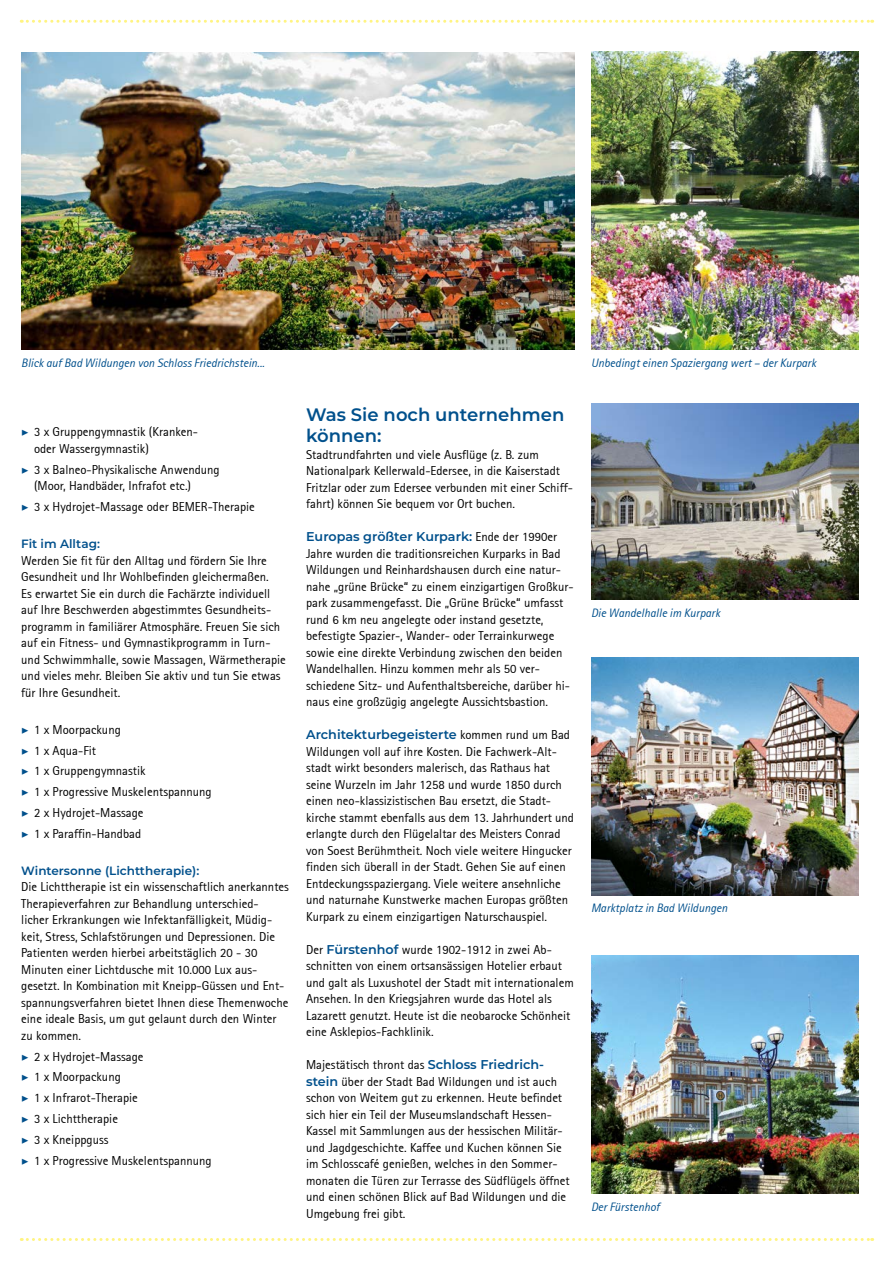
<style>
.page{position:relative;width:893px;height:1263px;background:#fff}
.page>*{position:absolute;margin:0;border:0;box-sizing:border-box;transform-origin:0 0}
.t1{font:600 18px/21px "Montserrat";color:#00508c}
.t2{font:12.75px/16.5px "Rotis Sans Serif";color:#000}
.t3{font:600 12.75px "Montserrat";color:#00508c}
.t4{font:italic 12px "Rotis Sans Serif";color:#00508c}
.t5{font:600 12px "Montserrat";color:#00508c}
.s1{font-family:"Minion Pro";font-weight:700;font-style:italic;color:#00508c}
.s2{font-family:"Rotis Sans Serif";font-weight:400;color:#000}
.s3{font-family:"Montserrat";font-weight:600;color:#00508c}
</style>
<div class="page">
<svg style="left:21px;top:20px;width:852px;height:3px"></svg>
<svg style="left:21px;top:1238px;width:852px;height:3px"></svg>
<img style="left:21px;top:52px;width:553px;height:298px">
<img style="left:591px;top:404px;width:268px;height:196px">
<img style="left:591px;top:657px;width:268px;height:238px">
<img style="left:591px;top:956px;width:268px;height:238px">
<img style="left:591px;top:51px;width:268px;height:299px">
<p class="t4" style="left:21px;top:356px;width:245px">Blick auf Bad Wildungen von Schloss Friedrichstein...</p>
<p class="t4" style="left:591px;top:356px;width:227px">Unbedingt einen Spaziergang wert – der Kurpark</p>
<p class="t2" style="left:34px;top:424px;width:166px;text-indent:-13px"><span class="s1">▶</span> 3 x Gruppengymnastik (Kranken&shy;oder Wassergymnastik)</p>
<p class="t2" style="left:34px;top:461px;width:187px;text-indent:-13px"><span class="s1">▶</span> 3 x Balneo-Physikalische Anwendung (Moor, Handbäder, Infrafot etc.)</p>
<p class="t2" style="left:21px;top:498px;width:235px"><span class="s1">▶</span> 3 x Hydrojet-Massage oder BEMER-Therapie</p>
<p class="t5" style="left:21px;top:535px;width:80px">Fit im Alltag:</p>
<p class="t2" style="left:21px;top:552px;width:266px">Werden Sie fit für den Alltag und fördern Sie Ihre Gesundheit und Ihr Wohlbefinden gleichermaßen.<br>Es erwartet Sie ein durch die Fachärzte individuell auf Ihre Beschwerden abgestimmtes Gesundheits&shy;programm in familiärer Atmosphäre. Freuen Sie sich auf ein Fitness- und Gymnastikprogramm in Turn&shy;und Schwimmhalle, sowie Massagen, Wärmetherapie und vieles mehr. Bleiben Sie aktiv und tun Sie etwas für Ihre Gesundheit.</p>
<p class="t2" style="left:21px;top:719px;width:192px;line-height:20.7px"><span class="s1">▶</span> 1 x Moorpackung<br><span class="s1">▶</span> 1 x Aqua-Fit<br><span class="s1">▶</span> 1 x Gruppengymnastik<br><span class="s1">▶</span> 1 x Progressive Muskelentspannung <span class="s1">▶</span> 2 x Hydrojet-Massage<br><span class="s1">▶</span> 1 x Paraffin-Handbad</p>
<p class="t5" style="left:21px;top:862px;width:180px">Wintersonne (Lichttherapie):</p>
<p class="t2" style="left:21px;top:879px;width:269px">Die Lichttherapie ist ein wissenschaftlich anerkanntes Therapieverfahren zur Behandlung unterschied&shy;licher Erkrankungen wie Infektanfälligkeit, Müdig&shy;keit, Stress, Schlafstörungen und Depressionen. Die Patienten werden hierbei arbeitstäglich 20 - 30<br>Minuten einer Lichtdusche mit 10.000 Lux aus&shy;gesetzt. In Kombination mit Kneipp-Güssen und Ent&shy;spannungsverfahren bietet Ihnen diese Themenwoche eine ideale Basis, um gut gelaunt durch den Winter zu kommen.</p>
<p class="t2" style="left:21px;top:1046px;width:192px;line-height:20.7px"><span class="s1">▶</span> 2 x Hydrojet-Massage<br><span class="s1">▶</span> 1 x Moorpackung<br><span class="s1">▶</span> 1 x Infrarot-Therapie<br><span class="s1">▶</span> 3 x Lichttherapie<br><span class="s1">▶</span> 3 x Kneippguss<br><span class="s1">▶</span> 1 x Progressive Muskelentspannung</p>
<h1 class="t1" style="left:306px;top:404px;width:260px">Was Sie noch unternehmen können:</h1>
<p class="t2" style="left:306px;top:446px;width:268px">Stadtrundfahrten und viele Ausflüge (z. B. zum Nationalpark Kellerwald-Edersee, in die Kaiserstadt Fritzlar oder zum Edersee verbunden mit einer Schiff&shy;fahrt) können Sie bequem vor Ort buchen.</p>
<p class="t3" style="left:306px;top:528px;width:253px">Europas größter Kurpark: <span class="s2">Ende der 1990er</span></p>
<p class="t2" style="left:306px;top:545px;width:269px">Jahre wurden die traditionsreichen Kurparks in Bad Wildungen und Reinhardshausen durch eine natur&shy;nahe „grüne Brücke“ zu einem einzigartigen Großkur&shy;park zusammengefasst. Die „Grüne Brücke“ umfasst rund 6 km neu angelegte oder instand gesetzte, befestigte Spazier-, Wander- oder Terrainkurwege sowie eine direkte Verbindung zwischen den beiden Wandelhallen. Hinzu kommen mehr als 50 ver&shy;schiedene Sitz- und Aufenthaltsbereiche, darüber hi&shy;naus eine großzügig angelegte Aussichtsbastion.</p>
<p class="t3" style="left:306px;top:726px;width:265px">Architekturbegeisterte <span class="s2">kommen rund um Bad</span></p>
<p class="t2" style="left:306px;top:743px;width:269px">Wildungen voll auf ihre Kosten. Die Fachwerk-Alt&shy;stadt wirkt besonders malerisch, das Rathaus hat seine Wurzeln im Jahr 1258 und wurde 1850 durch einen neo-klassizistischen Bau ersetzt, die Stadt&shy;kirche stammt ebenfalls aus dem 13. Jahrhundert und erlangte durch den Flügelaltar des Meisters Conrad von Soest Berühmtheit. Noch viele weitere Hingucker finden sich überall in der Stadt. Gehen Sie auf einen Entdeckungsspaziergang. Viele weitere ansehnliche und naturnahe Kunstwerke machen Europas größten Kurpark zu einem einzigartigen Naturschauspiel.</p>
<p class="t2" style="left:306px;top:941px;width:269px">Der <span class="s3">Fürstenhof</span> wurde 1902-1912 in zwei Ab&shy;schnitten von einem ortsansässigen Hotelier erbaut und galt als Luxushotel der Stadt mit internationalem Ansehen. In den Kriegsjahren wurde das Hotel als Lazarett genutzt. Heute ist die neobarocke Schönheit eine Asklepios-Fachklinik.</p>
<p class="t2" style="left:306px;top:1057px;width:265px">Majestätisch thront das <span class="s3">Schloss Friedrich&shy;stein</span> über der Stadt Bad Wildungen und ist auch schon von Weitem gut zu erkennen. Heute befindet sich hier ein Teil der Museumslandschaft Hessen-Kassel mit Sammlungen aus der hessischen Militär&shy;und Jagdgeschichte. Kaffee und Kuchen können Sie im Schlosscafé genießen, welches in den Sommer&shy;monaten die Türen zur Terrasse des Südflügels öffnet und einen schönen Blick auf Bad Wildungen und die Umgebung frei gibt.</p>
<p class="t4" style="left:591px;top:605px;width:131px">Die Wandelhalle im Kurpark</p>
<p class="t4" style="left:591px;top:901px;width:138px">Marktplatz in Bad Wildungen</p>
<p class="t4" style="left:591px;top:1200px;width:70px">Der Fürstenhof</p>
</div>
